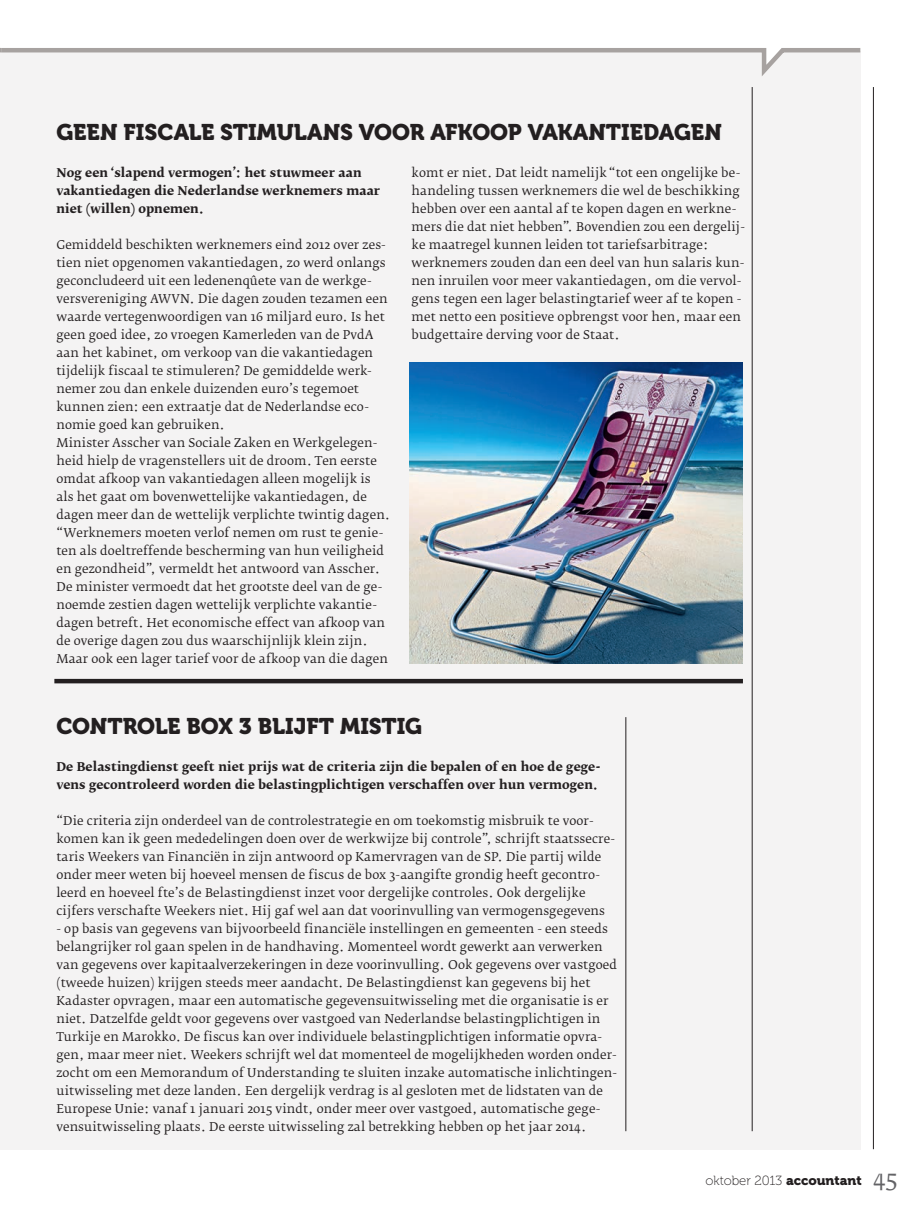
<style>
.page{position:relative;width:915px;height:1213px;background:#fff}
.page>*{position:absolute;margin:0;border:0;box-sizing:border-box;transform-origin:0 0}
.t1{font:22.5px "Museo 900";color:#231f20}
.t2{font:13.2px "Museo 100";color:#231f20}
.t3{font:12px/18px "Fedra Serif B Std";letter-spacing:.01em;color:#231f20}
.t4{font:700 12px/18px "Fedra Serif B Std";letter-spacing:.005em;color:#231f20}
.s1{font-family:"Museo 900"}
.s2{font-family:"Fedra Serif B Std";font-size:22.5px;color:#636366}
</style>
<div class="page">
<hr style="left:0;top:51px;width:1px;height:1098px;background:#f4f3f3">
<div style="left:1px;top:51px;width:859px;height:1098px;background:#f4f3f3"></div>
<svg style="left:0;top:48px;width:861px;height:34px"></svg>
<hr style="left:625px;top:717px;width:1px;height:414px;background:#231f20">
<hr style="left:873px;top:87px;width:1px;height:1062px;background:#231f20">
<hr style="left:752px;top:87px;width:1px;height:1044px;background:#231f20">
<img style="left:409px;top:363px;width:334px;height:300px">
<hr style="left:54px;top:679px;width:689px;height:4px;background:#231f20">
<h1 class="t1" style="left:56px;top:124px;width:667px">GEEN FISCALE STIMULANS VOOR AFKOOP VAKANTIEDAGEN</h1>
<p class="t4" style="left:56px;top:164px;width:325px">Nog een ‘slapend vermogen’: het stuwmeer aan vakantiedagen die Nederlandse werknemers maar niet (willen) opnemen.</p>
<p class="t3" style="left:56px;top:237px;width:335px">Gemiddeld beschikten werknemers eind 2012 over zes&shy;tien niet opgenomen vakantiedagen, zo werd onlangs geconcludeerd uit een ledenenqûete van de werkge&shy;versvereniging AWVN. Die dagen zouden tezamen een waarde vertegenwoordigen van 16 miljard euro. Is het geen goed idee, zo vroegen Kamerleden van de PvdA aan het kabinet, om verkoop van die vakantiedagen tijdelijk fiscaal te stimuleren? De gemiddelde werk&shy;nemer zou dan enkele duizenden euro’s tegemoet kunnen zien: een extraatje dat de Nederlandse eco&shy;nomie goed kan gebruiken.<br>Minister Asscher van Sociale Zaken en Werkgelegen&shy;heid hielp de vragenstellers uit de droom. Ten eerste omdat afkoop van vakantiedagen alleen mogelijk is als het gaat om bovenwettelijke vakantiedagen, de dagen meer dan de wettelijk verplichte twintig dagen. “Werknemers moeten verlof nemen om rust te genie&shy;ten als doeltreffende bescherming van hun veiligheid en gezondheid”, vermeldt het antwoord van Asscher.<br>De minister vermoedt dat het grootste deel van de ge&shy;noemde zestien dagen wettelijk verplichte vakantie&shy;dagen betreft. Het economische effect van afkoop van de overige dagen zou dus waarschijnlijk klein zijn.<br>Maar ook een lager tarief voor de afkoop van die dagen</p>
<p class="t3" style="left:411px;top:165px;width:335px">komt er niet. Dat leidt namelijk “tot een ongelijke be&shy;handeling tussen werknemers die wel de beschikking hebben over een aantal af te kopen dagen en werkne&shy;mers die dat niet hebben”. Bovendien zou een dergelij&shy;ke maatregel kunnen leiden tot tariefsarbitrage: werknemers zouden dan een deel van hun salaris kun&shy;nen inruilen voor meer vakantiedagen, om die vervol&shy;gens tegen een lager belastingtarief weer af te kopen - met netto een positieve opbrengst voor hen, maar een budgettaire derving voor de Staat.</p>
<h1 class="t1" style="left:56px;top:717px;width:367px">CONTROLE BOX 3 BLIJFT MISTIG</h1>
<p class="t4" style="left:56px;top:758px;width:545px">De Belastingdienst geeft niet prijs wat de criteria zijn die bepalen of en hoe de gege&shy;vens gecontroleerd worden die belastingplichtigen verschaffen over hun vermogen.</p>
<p class="t3" style="left:56px;top:813px;width:560px">“Die criteria zijn onderdeel van de controlestrategie en om toekomstig misbruik te voor&shy;komen kan ik geen mededelingen doen over de werkwijze bij controle”, schrijft staatssecre&shy;taris Weekers van Financiën in zijn antwoord op Kamervragen van de SP. Die partij wilde onder meer weten bij hoeveel mensen de fiscus de box 3-aangifte grondig heeft gecontro&shy;leerd en hoeveel fte’s de Belastingdienst inzet voor dergelijke controles. Ook dergelijke cijfers verschafte Weekers niet. Hij gaf wel aan dat voorinvulling van vermogensgegevens</p>
<p class="t3" style="left:56px;top:921px;width:562px">- op basis van gegevens van bijvoorbeeld financiële instellingen en gemeenten - een steeds belangrijker rol gaan spelen in de handhaving. Momenteel wordt gewerkt aan verwerken van gegevens over kapitaalverzekeringen in deze voorinvulling. Ook gegevens over vastgoed (tweede huizen) krijgen steeds meer aandacht. De Belastingdienst kan gegevens bij het Kadaster opvragen, maar een automatische gegevensuitwisseling met die organisatie is er niet. Datzelfde geldt voor gegevens over vastgoed van Nederlandse belastingplichtigen in Turkije en Marokko. De fiscus kan over individuele belastingplichtigen informatie opvra&shy;gen, maar meer niet. Weekers schrijft wel dat momenteel de mogelijkheden worden onder&shy;zocht om een Memorandum of Understanding te sluiten inzake automatische inlichtingen&shy;uitwisseling met deze landen. Een dergelijk verdrag is al gesloten met de lidstaten van de Europese Unie: vanaf 1 januari 2015 vindt, onder meer over vastgoed, automatische gege&shy;vensuitwisseling plaats. De eerste uitwisseling zal betrekking hebben op het jaar 2014.</p>
<p class="t2" style="left:705px;top:1175px;width:193px">oktober 2013 <span class="s1">accountant</span> <span class="s2">45</span></p>
</div>
